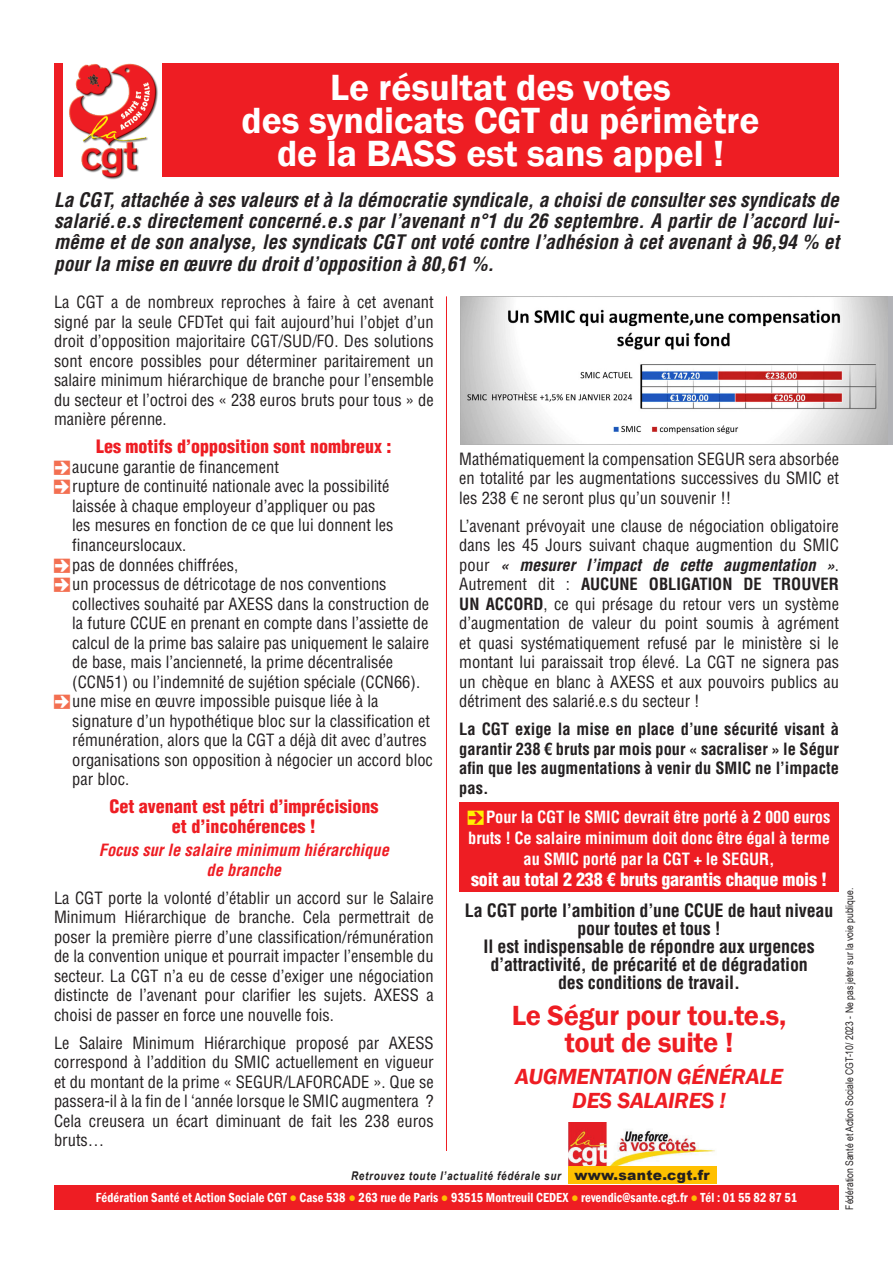
<style>
.page{position:relative;width:893px;height:1263px;background:#fff}
.page>*{position:absolute;margin:0;border:0;box-sizing:border-box;transform-origin:0 0}
.GTitre_rouge{font:600 37.5px/33px "Franklin Gothic";color:#fff;text-align:center}
.txt_courant{font:600 28.5px/27px "Franklin Gothic";letter-spacing:-.01em;color:#ee1d23;text-align:center}
.txt_courant-2{font:italic 600 22.5px/24px "Franklin Gothic";letter-spacing:-.01em;color:#ee1d23;text-align:center}
.txt_courant-3{font:italic 700 condensed 19.5px/21px "Helvetica LT Std";color:#231f20;text-align:justify}
.txt_courant-4{font:700 condensed 18px/18px "Helvetica LT Std";letter-spacing:-.01em;color:#231f20;text-align:center}
.txt_courant-5{font:900 condensed 18px/19.5px "Helvetica LT Std";color:#ee1d23;text-align:center}
.txt_courant-6{font:900 condensed 18px "Helvetica LT Std";letter-spacing:-.01em;color:#fff}
.txt_courant-7{font:condensed 16.5px/19.5px "Helvetica LT Std";color:#231f20;text-align:justify}
.txt_courant-8{font:700 condensed 16.5px/19.5px "Helvetica LT Std";color:#231f20;text-align:justify}
.txt_courant-9{font:700 condensed 16.5px/21px "Helvetica LT Std";letter-spacing:-.01em;color:#fff;text-align:center}
.txt_courant-10{font:italic 700 condensed 16.5px/19.5px "Helvetica LT Std";color:#ee1d23;text-align:center}
.txt_courant-11{font:900 13.95px "Arial";letter-spacing:.02em;color:#231f20}
.txt_courant-12{font:600 condensed 13.5px "Franklin Gothic";letter-spacing:.01em;color:#fff;scale:.93 1}
.txt_courant-13{font:italic 700 12px "Arial Narrow";letter-spacing:.06em;color:#231f20}
.t1{font:10.5px "Arial Narrow";color:#231f20}
.s1{font-family:"Pointers";font-stretch:normal;font-size:17.1px;color:#f36f51}
.s2{font-weight:700;font-style:italic}
.s3{font-weight:700}
.s4{font-family:"Pointers";font-weight:400;font-stretch:normal;font-size:17.1px;color:#fff101}
.s5{color:#ffc000}
</style>
<div class="page">
<div style="left:54px;top:63px;width:785px;height:113px;background:#ee1d23"></div>
<div style="left:54px;top:1185px;width:785px;height:25px;background:#ee1d23"></div>
<img style="left:569px;top:1123px;width:146px;height:43px">
<div style="left:568px;top:1166px;width:148px;height:17px;background:#ffc000"></div>
<div style="left:459px;top:802px;width:380px;height:89px;background:#ee1d23"></div>
<hr style="left:446px;top:297px;width:1px;height:854px;background:#ee1d23">
<div style="left:64px;top:58px;width:98px;height:125px;background:#fff"></div>
<img style="left:69px;top:63px;width:89px;height:117px">
<img style="left:460px;top:296px;width:428px;height:148px">
<p class="GTitre_rouge" style="left:242px;top:71px;width:520px">Le résultat des votes<br>des syndicats CGT du périmètre de la BASS est sans appel !</p>
<p class="txt_courant-3" style="left:54px;top:190px;width:787px">La CGT, attachée à ses valeurs et à la démocratie syndicale, a choisi de consulter ses syndicats de salarié.e.s directement concerné.e.s par l’avenant n°1 du 26 septembre. A partir de l’accord lui&shy;même et de son analyse, les syndicats CGT ont voté contre l’adhésion à cet avenant à 96,94 % et pour la mise en œuvre du droit d’opposition à 80,61 %.</p>
<p class="txt_courant-7" style="left:54px;top:293px;width:381px">La CGT a de nombreux reproches à faire à cet avenant signé par la seule CFDTet qui fait aujourd’hui l’objet d’un droit d’opposition majoritaire CGT/SUD/FO. Des solutions sont encore possibles pour déterminer paritairement un salaire minimum hiérarchique de branche pour l’ensemble du secteur et l’octroi des « 238 euros bruts pour tous » de manière pérenne.</p>
<p class="txt_courant-5" style="left:96px;top:437px;width:297px">Les motifs d’opposition sont nombreux :</p>
<p class="txt_courant-7" style="left:54px;top:457px;width:226px"><span class="s1">[</span>aucune garantie de financement</p>
<p class="txt_courant-7" style="left:72px;top:477px;width:323px;text-align:left;text-indent:-18px"><span class="s1">[</span>rupture de continuité nationale avec la possibilité laissée à chaque employeur d’appliquer ou pas les mesures en fonction de ce que lui donnent les financeurslocaux.</p>
<p class="txt_courant-7" style="left:54px;top:555px;width:186px"><span class="s1">[</span>pas de données chiffrées,</p>
<p class="txt_courant-7" style="left:72px;top:574px;width:358px;text-align:left;text-indent:-18px"><span class="s1">[</span>un processus de détricotage de nos conventions collectives souhaité par AXESS dans la construction de la future CCUE en prenant en compte dans l’assiette de calcul de la prime bas salaire pas uniquement le salaire de base, mais l’ancienneté, la prime décentralisée (CCN51) ou l’indemnité de sujétion spéciale (CCN66).</p>
<p class="txt_courant-7" style="left:72px;top:691px;width:362px;text-align:left;text-indent:-18px"><span class="s1">[</span>une mise en œuvre impossible puisque liée à la signature d’un hypothétique bloc sur la classification et rémunération, alors que la CGT a déjà dit avec d’autres organisations son opposition à négocier un accord bloc par bloc.</p>
<p class="txt_courant-5" style="left:109px;top:796px;width:270px">Cet avenant est pétri d’imprécisions et d’incohérences !</p>
<p class="txt_courant-10" style="left:99px;top:841px;width:292px">Focus sur le salaire minimum hiérarchique de branche</p>
<p class="txt_courant-7" style="left:54px;top:888px;width:381px">La CGT porte la volonté d’établir un accord sur le Salaire Minimum Hiérarchique de branche. Cela permettrait de poser la première pierre d’une classification/rémunération de la convention unique et pourrait impacter l’ensemble du secteur. La CGT n’a eu de cesse d’exiger une négociation distincte de l’avenant pour clarifier les sujets. AXESS a choisi de passer en force une nouvelle fois.</p>
<p class="txt_courant-7" style="left:54px;top:1033px;width:381px">Le Salaire Minimum Hiérarchique proposé par AXESS correspond à l’addition du SMIC actuellement en vigueur et du montant de la prime « SEGUR/LAFORCADE ». Que se passera-il à la fin de l ‘année lorsque le SMIC augmentera ?<br>Cela creusera un écart diminuant de fait les 238 euros bruts…</p>
<p class="txt_courant-7" style="left:459px;top:449px;width:381px">Mathématiquement la compensation SEGUR sera absorbée en totalité par les augmentations successives du SMIC et les 238 € ne seront plus qu’un souvenir !!</p>
<p class="txt_courant-7" style="left:459px;top:516px;width:381px">L’avenant prévoyait une clause de négociation obligatoire dans les 45 Jours suivant chaque augmention du SMIC pour <span class="s2">« mesurer l’impact de cette augmentation »</span>.<br>Autrement dit : <span class="s3">AUCUNE OBLIGATION DE TROUVER UN ACCORD</span>, ce qui présage du retour vers un système d’augmentation de valeur du point soumis à agrément et quasi systématiquement refusé par le ministère si le montant lui paraissait trop élevé. La CGT ne signera pas un chèque en blanc à AXESS et aux pouvoirs publics au détriment des salarié.e.s du secteur !</p>
<p class="txt_courant-8" style="left:459px;top:719px;width:381px">La CGT exige la mise en place d’une sécurité visant à garantir 238 € bruts par mois pour « sacraliser » le Ségur afin que les augmentations à venir du SMIC ne l’impacte pas.</p>
<p class="txt_courant-9" style="left:468px;top:807px;width:364px"><span class="s4">[</span>Pour la CGT le SMIC devrait être porté à 2 000 euros bruts ! Ce salaire minimum doit donc être égal à terme au SMIC porté par la CGT + le SEGUR,</p>
<p class="txt_courant-6" style="left:471px;top:868px;width:358px">soit au total 2 238 € bruts garantis chaque mois !</p>
<p class="txt_courant-4" style="left:465px;top:901px;width:370px">La CGT porte l’ambition d’une CCUE de haut niveau pour toutes et tous !<br>Il est indispensable de répondre aux urgences d’attractivité, de précarité et de dégradation<br>des conditions de travail.</p>
<p class="txt_courant" style="left:512px;top:1002px;width:276px">Le Ségur pour tou.te.s, tout de suite !</p>
<p class="txt_courant-2" style="left:515px;top:1064px;width:269px">AUGMENTATION GÉNÉRALE<br>DES SALAIRES !</p>
<p class="t1" style="left:842px;top:1209px;width:323px;rotate:-90deg">Fédération Santé et Action Sociale CGT-10/ 2023 - Ne pas jeter sur la voie publique.</p>
<p class="txt_courant-13" style="left:351px;top:1166px;width:211px">Retrouvez toute l’actualité fédérale sur</p>
<p class="txt_courant-11" style="left:574px;top:1165px;width:137px">www.sante.cgt.fr</p>
<p class="txt_courant-12" style="left:96px;top:1189px;width:755px">Fédération Santé et Action Sociale CGT <span class="s5">●</span> Case 538 <span class="s5">●</span> 263 rue de Paris <span class="s5">●</span> 93515 Montreuil CEDEX <span class="s5">●</span> revendic@sante.cgt.fr <span class="s5">●</span> Tél : 01 55 82 87 51</p>
</div>
